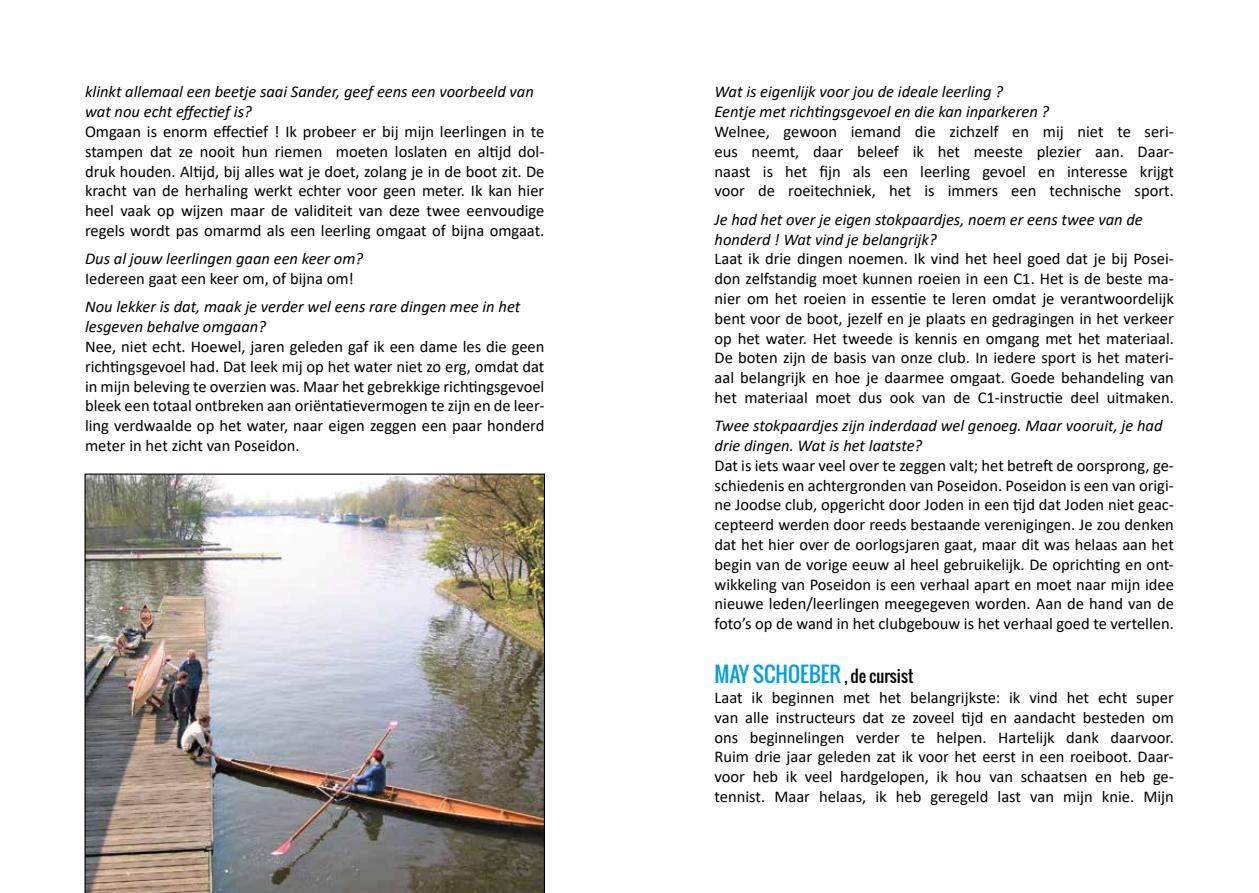
<style>
.page{position:relative;width:1259px;height:893px;background:#fff}
.page>*{position:absolute;margin:0;border:0;box-sizing:border-box;transform-origin:0 0}
.t1{font:21px "Oswald";color:#009fe3}
.t2{font:16.5px/19.8px "Calibri";color:#000;text-align:justify}
.t3{font:italic 16.5px/19.8px "Calibri";color:#000}
.s1{font-size:16.5px;color:#000}
</style>
<div class="page">
<img style="left:84px;top:474px;width:461px;height:419px">
<p class="t3" style="left:85px;top:81px;width:450px">klinkt allemaal een beetje saai Sander, geef eens een voorbeeld van wat nou echt effectief is?</p>
<p class="t2" style="left:85px;top:121px;width:461px">Omgaan is enorm effectief ! Ik probeer er bij mijn leerlingen in te stampen dat ze nooit hun riemen moeten loslaten en altijd dol&shy;druk houden. Altijd, bij alles wat je doet, zolang je in de boot zit. De kracht van de herhaling werkt echter voor geen meter. Ik kan hier heel vaak op wijzen maar de validiteit van deze twee eenvoudige regels wordt pas omarmd als een leerling omgaat of bijna omgaat.</p>
<p class="t3" style="left:85px;top:248px;width:279px">Dus al jouw leerlingen gaan een keer om?</p>
<p class="t2" style="left:85px;top:268px;width:270px">Iedereen gaat een keer om, of bijna om!</p>
<p class="t3" style="left:85px;top:296px;width:437px">Nou lekker is dat, maak je verder wel eens rare dingen mee in het lesgeven behalve omgaan?</p>
<p class="t2" style="left:85px;top:336px;width:461px">Nee, niet echt. Hoewel, jaren geleden gaf ik een dame les die geen richtingsgevoel had. Dat leek mij op het water niet zo erg, omdat dat in mijn beleving te overzien was. Maar het gebrekkige richtingsgevoel bleek een totaal ontbreken aan oriëntatievermogen te zijn en de leer&shy;ling verdwaalde op het water, naar eigen zeggen een paar honderd meter in het zicht van Poseidon.</p>
<p class="t3" style="left:714px;top:81px;width:336px">Wat is eigenlijk voor jou de ideale leerling ?<br>Eentje met richtingsgevoel en die kan inparkeren ?</p>
<p class="t2" style="left:714px;top:121px;width:461px">Welnee, gewoon iemand die zichzelf en mij niet te seri&shy;eus neemt, daar beleef ik het meeste plezier aan. Daar&shy;naast is het fijn als een leerling gevoel en interesse krijgt voor de roeitechniek, het is immers een technische sport.</p>
<p class="t3" style="left:714px;top:209px;width:430px">Je had het over je eigen stokpaardjes, noem er eens twee van de honderd ! Wat vind je belangrijk?</p>
<p class="t2" style="left:714px;top:249px;width:461px">Laat ik drie dingen noemen. Ik vind het heel goed dat je bij Posei&shy;don zelfstandig moet kunnen roeien in een C1. Het is de beste ma&shy;nier om het roeien in essentie te leren omdat je verantwoordelijk bent voor de boot, jezelf en je plaats en gedragingen in het verkeer op het water. Het tweede is kennis en omgang met het materiaal.<br>De boten zijn de basis van onze club. In iedere sport is het materi&shy;aal belangrijk en hoe je daarmee omgaat. Goede behandeling van het materiaal moet dus ook van de C1-instructie deel uitmaken.</p>
<p class="t3" style="left:714px;top:415px;width:449px">Twee stokpaardjes zijn inderdaad wel genoeg. Maar vooruit, je had drie dingen. Wat is het laatste?</p>
<p class="t2" style="left:714px;top:455px;width:461px">Dat is iets waar veel over te zeggen valt; het betreft de oorsprong, ge&shy;schiedenis en achtergronden van Poseidon. Poseidon is een van origi&shy;ne Joodse club, opgericht door Joden in een tijd dat Joden niet geac&shy;cepteerd werden door reeds bestaande verenigingen. Je zou denken dat het hier over de oorlogsjaren gaat, maar dit was helaas aan het begin van de vorige eeuw al heel gebruikelijk. De oprichting en ont&shy;wikkeling van Poseidon is een verhaal apart en moet naar mijn idee nieuwe leden/leerlingen meegegeven worden. Aan de hand van de foto’s op de wand in het clubgebouw is het verhaal goed te vertellen.</p>
<p class="t1" style="left:714px;top:658px;width:200px">MAY SCHOEBER <span class="s1">, de cursist</span></p>
<p class="t2" style="left:714px;top:687px;width:461px">Laat ik beginnen met het belangrijkste: ik vind het echt super van alle instructeurs dat ze zoveel tijd en aandacht besteden om ons beginnelingen verder te helpen. Hartelijk dank daarvoor.<br>Ruim drie jaar geleden zat ik voor het eerst in een roeiboot. Daar&shy;voor heb ik veel hardgelopen, ik hou van schaatsen en heb ge&shy;tennist. Maar helaas, ik heb geregeld last van mijn knie. Mijn</p>
</div>
